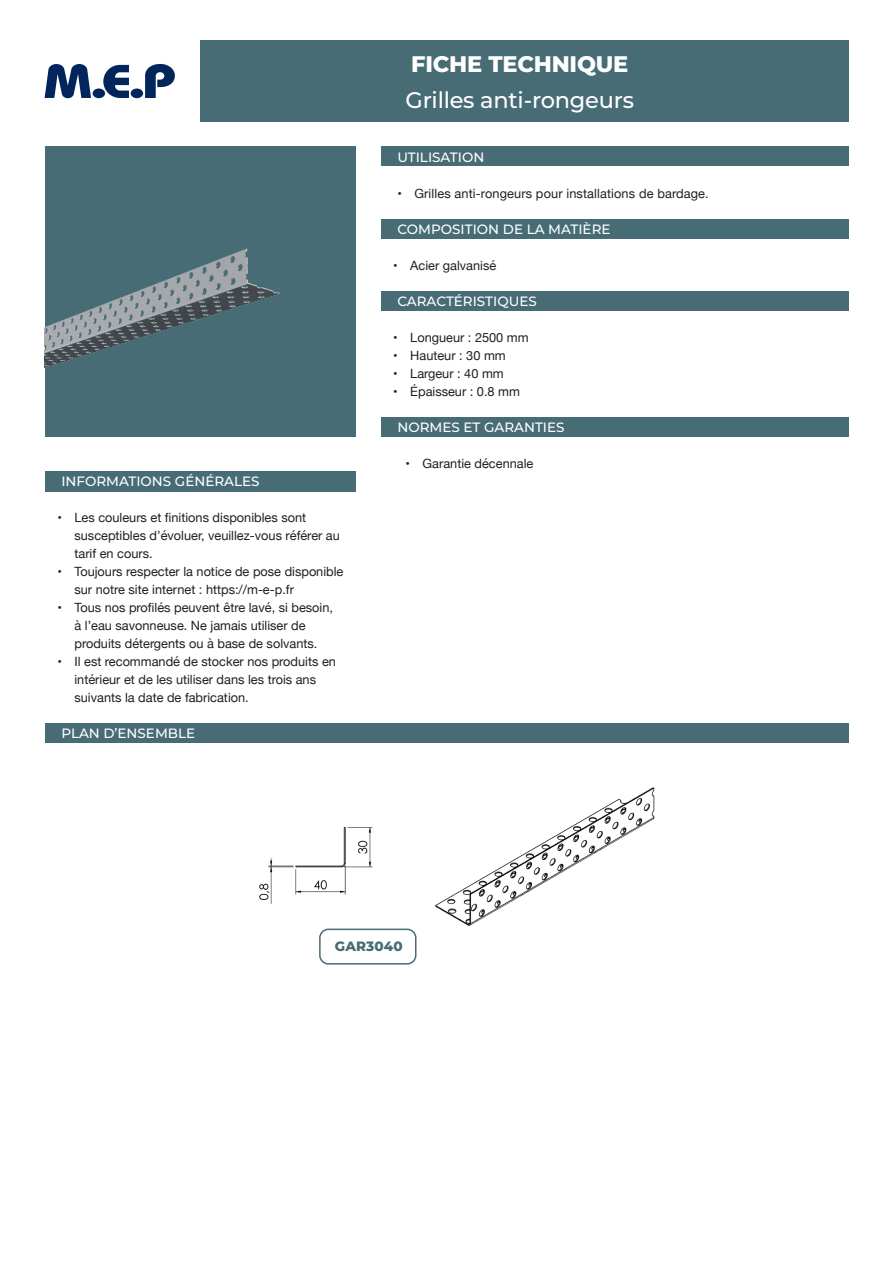
<style>
.page{position:relative;width:893px;height:1263px;background:#fff}
.page>*{position:absolute;margin:0;border:0;box-sizing:border-box;transform-origin:0 0}
.t1{font:500 22.5px "Montserrat";letter-spacing:-.01em;color:#fff}
.t2{font:800 22.5px "Montserrat";letter-spacing:-.01em;color:#fff}
.t3{font:500 13.5px "Montserrat";color:#fff}
.t4{font:800 13.5px "Montserrat";letter-spacing:.01em;color:#476c76}
.t5{font:12.75px/18px "Helvetica Neue";color:#231f20}
</style>
<div class="page">
<div style="left:200px;top:40px;width:648px;height:82px;background:#476c76"></div>
<img style="left:45px;top:146px;width:311px;height:291px">
<div style="left:381px;top:146px;width:467px;height:20px;background:#476c76"></div>
<div style="left:381px;top:219px;width:467px;height:20px;background:#476c76"></div>
<div style="left:381px;top:417px;width:467px;height:20px;background:#476c76"></div>
<div style="left:381px;top:291px;width:467px;height:20px;background:#476c76"></div>
<div style="left:45px;top:472px;width:311px;height:20px;background:#476c76"></div>
<div style="left:45px;top:723px;width:803px;height:20px;background:#476c76"></div>
<div style="left:93px;top:88px;width:12px;height:10px;background:#02265b;border-radius:50%"></div>
<div style="left:131px;top:88px;width:12px;height:10px;background:#02265b;border-radius:50%"></div>
<svg style="left:45px;top:64px;width:46px;height:34px"></svg>
<svg style="left:103px;top:65px;width:26px;height:33px"></svg>
<svg style="left:145px;top:64px;width:30px;height:34px"></svg>
<img style="left:259px;top:787px;width:396px;height:178px">
<div style="left:319px;top:928px;width:97px;height:36px;border:2px solid #476c76;border-radius:9px"></div>
<h1 class="t2" style="left:411px;top:48px;width:219px">FICHE TECHNIQUE</h1>
<h1 class="t1" style="left:406px;top:84px;width:230px">Grilles anti-rongeurs</h1>
<p class="t3" style="left:397px;top:148px;width:89px">UTILISATION</p>
<p class="t5" style="left:397px;top:185px;width:313px">• Grilles anti-rongeurs pour installations de bardage.</p>
<p class="t3" style="left:397px;top:220px;width:215px">COMPOSITION DE LA MATIÈRE</p>
<p class="t5" style="left:393px;top:257px;width:104px">• Acier galvanisé</p>
<p class="t3" style="left:397px;top:292px;width:141px">CARACTÉRISTIQUES</p>
<p class="t5" style="left:393px;top:329px;width:137px">• Longueur : 2500 mm</p>
<p class="t5" style="left:393px;top:347px;width:114px">• Hauteur : 30 mm</p>
<p class="t5" style="left:393px;top:365px;width:112px">• Largeur : 40 mm</p>
<p class="t5" style="left:393px;top:383px;width:128px">• Épaisseur : 0.8 mm</p>
<p class="t3" style="left:397px;top:418px;width:169px">NORMES ET GARANTIES</p>
<p class="t3" style="left:61px;top:472px;width:200px">INFORMATIONS GÉNÉRALES</p>
<p class="t5" style="left:74px;top:509px;width:267px;text-indent:-17px">• Les couleurs et finitions disponibles sont susceptibles d’évoluer, veuillez-vous référer au tarif en cours.</p>
<p class="t5" style="left:74px;top:563px;width:270px;text-indent:-17px">• Toujours respecter la notice de pose disponible sur notre site internet : https://m-e-p.fr</p>
<p class="t5" style="left:74px;top:599px;width:260px;text-indent:-17px">• Tous nos profilés peuvent être lavé, si besoin, à l’eau savonneuse. Ne jamais utiliser de produits détergents ou à base de solvants.</p>
<p class="t5" style="left:74px;top:653px;width:263px;text-indent:-17px">• Il est recommandé de stocker nos produits en intérieur et de les utiliser dans les trois ans suivants la date de fabrication.</p>
<p class="t3" style="left:61px;top:724px;width:135px">PLAN D’ENSEMBLE</p>
<p class="t5" style="left:406px;top:455px;width:129px">• Garantie décennale</p>
<p class="t4" style="left:335px;top:936px;width:69px">GAR3040</p>
</div>
